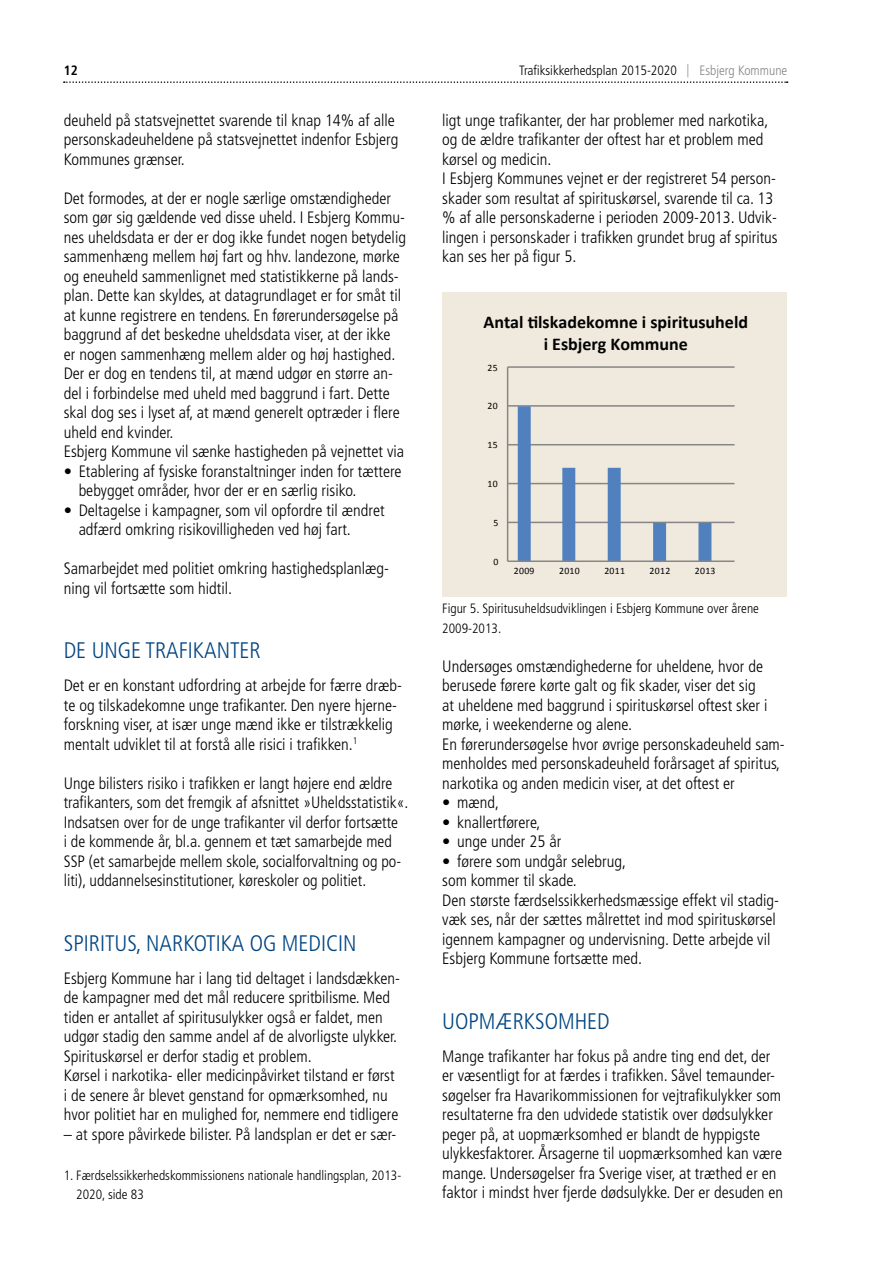
<style>
.page{position:relative;width:893px;height:1263px;background:#fff}
.page>*{position:absolute;margin:0;border:0;box-sizing:border-box;transform-origin:0 0}
.t1{font:300 condensed 22.5px "Frutiger";color:#004481}
.t2{font:700 18px/21.6px "Calibri";color:#010203;text-align:center}
.t3{font:300 condensed 16.5px/19.5px "Frutiger";color:#000}
.t4{font:300 condensed 13.5px/19.5px "Frutiger";color:#000}
.t5{font:700 condensed 13.5px "Frutiger";color:#000}
.t6{font:9.75px "Calibri";letter-spacing:.03em;color:#010203}
.s1{color:#878787}
</style>
<div class="page">
<svg style="left:64px;top:81px;width:724px;height:2px"></svg>
<div style="left:442px;top:292px;width:345px;height:304px;background:#f0e9dd"></div>
<hr style="left:508px;top:366px;width:227px;height:2px;background:#868686">
<hr style="left:508px;top:405px;width:227px;height:2px;background:#868686">
<hr style="left:508px;top:444px;width:227px;height:1px;background:#868686">
<hr style="left:508px;top:483px;width:227px;height:1px;background:#868686">
<hr style="left:508px;top:522px;width:227px;height:1px;background:#868686">
<svg style="left:518px;top:406px;width:193px;height:154px"></svg>
<hr style="left:507px;top:367px;width:1px;height:194px;background:#868686">
<hr style="left:508px;top:560px;width:227px;height:2px;background:#868686">
<p class="t5" style="left:64px;top:63px;width:16px">12</p>
<p class="t4" style="left:519px;top:61px;width:270px">Trafiksikkerhedsplan 2015-2020 <span class="s1">| Esbjerg Kommune</span></p>
<p class="t3" style="left:64px;top:111px;width:336px">deuheld på statsvejnettet svarende til knap 14% af alle personskadeuheldene på statsvejnettet indenfor Esbjerg<br>Kommunes grænser.</p>
<p class="t3" style="left:64px;top:189px;width:344px">Det formodes, at der er nogle særlige omstændigheder som gør sig gældende ved disse uheld. I Esbjerg Kommu&shy;nes uheldsdata er der er dog ikke fundet nogen betydelig sammenhæng mellem høj fart og hhv. landezone, mørke og eneuheld sammenlignet med statistikkerne på lands&shy;plan. Dette kan skyldes, at datagrundlaget er for småt til at kunne registrere en tendens. En førerundersøgelse på baggrund af det beskedne uheldsdata viser, at der ikke er nogen sammenhæng mellem alder og høj hastighed.<br>Der er dog en tendens til, at mænd udgør en større an&shy;del i forbindelse med uheld med baggrund i fart. Dette skal dog ses i lyset af, at mænd generelt optræder i flere uheld end kvinder.<br>Esbjerg Kommune vil sænke hastigheden på vejnettet via</p>
<p class="t3" style="left:79px;top:462px;width:324px;text-indent:-15px">• Etablering af fysiske foranstaltninger inden for tættere bebygget områder, hvor der er en særlig risiko.</p>
<p class="t3" style="left:79px;top:501px;width:307px;text-indent:-15px">• Deltagelse i kampagner, som vil opfordre til ændret adfærd omkring risikovilligheden ved høj fart.</p>
<p class="t3" style="left:64px;top:559px;width:327px">Samarbejdet med politiet omkring hastighedsplanlæg&shy;ning vil fortsætte som hidtil.</p>
<p class="t3" style="left:442px;top:111px;width:337px">ligt unge trafikanter, der har problemer med narkotika, og de ældre trafikanter der oftest har et problem med kørsel og medicin.<br>I Esbjerg Kommunes vejnet er der registreret 54 person&shy;skader som resultat af spirituskørsel, svarende til ca. 13 % af alle personskaderne i perioden 2009-2013. Udvik&shy;lingen i personskader i trafikken grundet brug af spiritus kan ses her på figur 5.</p>
<p class="t2" style="left:483px;top:310px;width:266px">Antal tilskadekomne i spiritusuheld i Esbjerg Kommune</p>
<p class="t6" style="left:488px;top:361px;width:12px">25</p>
<p class="t6" style="left:488px;top:400px;width:12px">20</p>
<p class="t6" style="left:488px;top:439px;width:12px">15</p>
<p class="t6" style="left:488px;top:478px;width:12px">10</p>
<p class="t6" style="left:494px;top:517px;width:6px">5</p>
<p class="t6" style="left:494px;top:555px;width:6px">0</p>
<p class="t6" style="left:514px;top:564px;width:22px">2009</p>
<p class="t6" style="left:559px;top:564px;width:22px">2010</p>
<p class="t6" style="left:604px;top:564px;width:22px">2011</p>
<p class="t6" style="left:650px;top:564px;width:22px">2012</p>
<p class="t6" style="left:695px;top:564px;width:22px">2013</p>
<h1 class="t1" style="left:64px;top:638px;width:199px">DE UNGE TRAFIKANTER</h1>
<p class="t3" style="left:64px;top:676px;width:340px">Det er en konstant udfordring at arbejde for færre dræb&shy;te og tilskadekomne unge trafikanter. Den nyere hjerne&shy;forskning viser, at især unge mænd ikke er tilstrækkelig mentalt udviklet til at forstå alle risici i trafikken.<sup>1</sup></p>
<p class="t3" style="left:64px;top:774px;width:346px">Unge bilisters risiko i trafikken er langt højere end ældre trafikanters, som det fremgik af afsnittet »Uheldsstatistik«.<br>Indsatsen over for de unge trafikanter vil derfor fortsætte<br>i de kommende år, bl.a. gennem et tæt samarbejde med SSP (et samarbejde mellem skole, socialforvaltning og po&shy;liti), uddannelsesinstitutioner, køreskoler og politiet.</p>
<h1 class="t1" style="left:64px;top:930px;width:294px">SPIRITUS, NARKOTIKA OG MEDICIN</h1>
<p class="t3" style="left:64px;top:969px;width:338px">Esbjerg Kommune har i lang tid deltaget i landsdækken&shy;de kampagner med det mål reducere spritbilisme. Med tiden er antallet af spiritusulykker også er faldet, men udgør stadig den samme andel af de alvorligste ulykker.<br>Spirituskørsel er derfor stadig et problem.<br>Kørsel i narkotika- eller medicinpåvirket tilstand er først i de senere år blevet genstand for opmærksomhed, nu hvor politiet har en mulighed for, nemmere end tidligere</p>
<p class="t3" style="left:64px;top:1125px;width:334px">– at spore påvirkede bilister. På landsplan er det er sær-</p>
<p class="t4" style="left:76px;top:1165px;width:327px;text-indent:-12px">1. Færdselssikkerhedskommissionens nationale handlingsplan, 2013-<br>2020, side 83</p>
<p class="t4" style="left:442px;top:599px;width:318px">Figur 5. Spiritusuheldsudviklingen i Esbjerg Kommune over årene<br>2009-2013.</p>
<p class="t3" style="left:442px;top:657px;width:344px">Undersøges omstændighederne for uheldene, hvor de berusede førere kørte galt og fik skader, viser det sig<br>at uheldene med baggrund i spirituskørsel oftest sker i mørke, i weekenderne og alene.<br>En førerundersøgelse hvor øvrige personskadeuheld sam&shy;menholdes med personskadeuheld forårsaget af spiritus, narkotika og anden medicin viser, at det oftest er</p>
<p class="t3" style="left:442px;top:793px;width:58px">• mænd,</p>
<p class="t3" style="left:442px;top:813px;width:100px">• knallertførere,</p>
<p class="t3" style="left:442px;top:832px;width:120px">• unge under 25 år</p>
<p class="t3" style="left:442px;top:852px;width:338px">• førere som undgår selebrug,<br>som kommer til skade.<br>Den største færdselssikkerhedsmæssige effekt vil stadig&shy;væk ses, når der sættes målrettet ind mod spirituskørsel igennem kampagner og undervisning. Dette arbejde vil Esbjerg Kommune fortsætte med.</p>
<h1 class="t1" style="left:442px;top:1008px;width:169px">UOPMÆRKSOMHED</h1>
<p class="t3" style="left:442px;top:1047px;width:342px">Mange trafikanter har fokus på andre ting end det, der er væsentligt for at færdes i trafikken. Såvel temaunder&shy;søgelser fra Havarikommissionen for vejtrafikulykker som resultaterne fra den udvidede statistik over dødsulykker peger på, at uopmærksomhed er blandt de hyppigste ulykkesfaktorer. Årsagerne til uopmærksomhed kan være mange. Undersøgelser fra Sverige viser, at træthed er en faktor i mindst hver fjerde dødsulykke. Der er desuden en</p>
</div>
